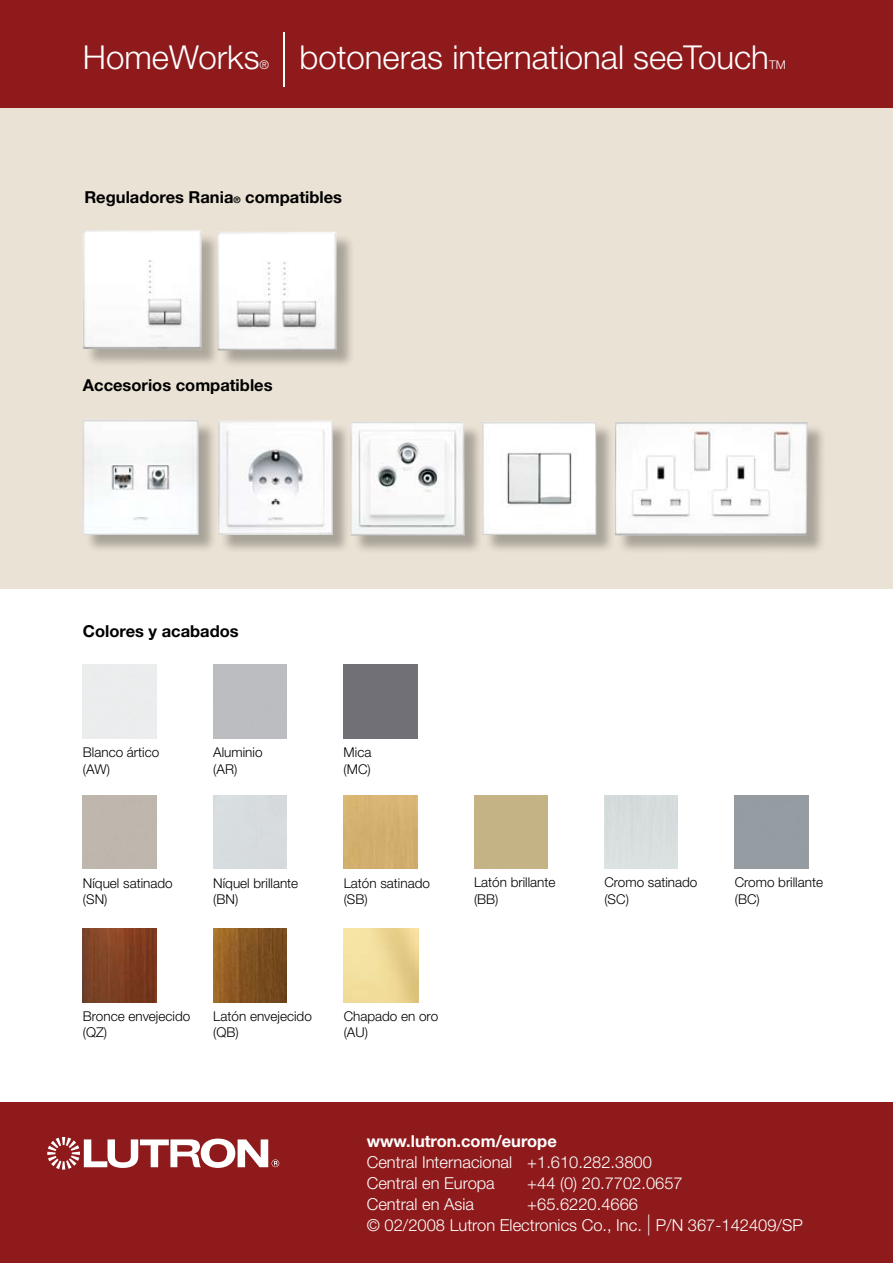
<style>
.page{position:relative;width:893px;height:1263px;background:#fff}
.page>*{position:absolute;margin:0;border:0;box-sizing:border-box;transform-origin:0 0}
.t1{font:300 33px "Helvetica Neue LT Std";color:#fff}
.t2{font:300 16.5px/21px "Helvetica Neue LT Std";color:#fff}
.t3{font:700 16.5px "Helvetica Neue LT Std";color:#000}
.t4{font:700 16.5px "Helvetica Neue LT Std";color:#fff}
.t5{font:300 13.5px/16.5px "Helvetica Neue LT Std";color:#000}
.t6{font:300 12px "Helvetica Neue LT Std";color:#fff}
.s1{font-weight:200;font-size:54px}
.s2{font-size:9px}
.s3{font-weight:100;font-size:21px}
</style>
<div class="page">
<div style="left:0;top:94px;width:893px;height:495px;background:#eae2d4"></div>
<div style="left:220px;top:234px;width:173px;height:175px;background:#000;opacity:.28"></div>
<img style="left:222px;top:232px;width:115px;height:119px">
<div style="left:85px;top:232px;width:137px;height:138px;background:#000;opacity:.26"></div>
<img style="left:83px;top:230px;width:119px;height:119px">
<div style="left:0;top:0;width:893px;height:108px;background:#8f1a1c"></div>
<div style="left:0;top:1103px;width:893px;height:160px;background:#8f1a1c"></div>
<svg style="left:47px;top:1137px;width:232px;height:32px"></svg>
<img style="left:83px;top:929px;width:73px;height:73px">
<img style="left:213px;top:929px;width:74px;height:73px">
<div style="left:344px;top:795px;width:73px;height:74px;background:#d3b070"></div>
<div style="left:85px;top:421px;width:133px;height:138px;background:#000;opacity:.28"></div>
<img style="left:83px;top:419px;width:116px;height:116px">
<div style="left:220px;top:423px;width:131px;height:134px;background:#000;opacity:.28"></div>
<img style="left:218px;top:420px;width:115px;height:115px">
<div style="left:352px;top:424px;width:130px;height:135px;background:#000;opacity:.28"></div>
<img style="left:350px;top:422px;width:115px;height:114px">
<div style="left:606px;top:412px;width:220px;height:150px;background:#000;opacity:.28"></div>
<img style="left:606px;top:412px;width:212px;height:141px">
<div style="left:484px;top:424px;width:148px;height:142px;background:#000;opacity:.28"></div>
<img style="left:482px;top:422px;width:114px;height:113px">
<h1 class="t1" style="left:83px;top:37px;width:178px">HomeWorks</h1>
<p class="t6" style="left:260px;top:58px;width:11px">®</p>
<h1 class="t1" style="left:278px;top:37px;width:492px"><span class="s1">|</span> botoneras international seeTouch</h1>
<p class="t6" style="left:769px;top:58px;width:18px">TM</p>
<p class="t3" style="left:84px;top:187px;width:259px">Reguladores Rania<span class="s2">®</span> compatibles</p>
<p class="t3" style="left:83px;top:375px;width:191px">Accesorios compatibles</p>
<p class="t3" style="left:83px;top:620px;width:157px">Colores y acabados</p>
<p class="t5" style="left:83px;top:744px;width:78px">Blanco ártico (AW)</p>
<p class="t5" style="left:213px;top:744px;width:51px">Aluminio (AR)</p>
<p class="t5" style="left:344px;top:744px;width:29px">Mica (MC)</p>
<p class="t5" style="left:83px;top:874px;width:91px">Níquel satinado (SN)</p>
<p class="t5" style="left:213px;top:874px;width:87px">Níquel brillante (BN)</p>
<p class="t5" style="left:344px;top:874px;width:88px">Latón satinado (SB)</p>
<p class="t5" style="left:474px;top:874px;width:83px">Latón brillante (BB)</p>
<p class="t5" style="left:604px;top:874px;width:95px">Cromo satinado (SC)</p>
<p class="t5" style="left:735px;top:874px;width:90px">Cromo brillante (BC)</p>
<p class="t5" style="left:83px;top:1007px;width:109px">Bronce envejecido (QZ)</p>
<p class="t5" style="left:213px;top:1007px;width:100px">Latón envejecido (QB)</p>
<p class="t5" style="left:344px;top:1007px;width:96px">Chapado en oro (AU)</p>
<p class="t4" style="left:367px;top:1131px;width:192px">www.lutron.com/europe</p>
<p class="t2" style="left:367px;top:1152px;width:287px">Central Internacional +1.610.282.3800<br>Central en Europa</p>
<p class="t2" style="left:527px;top:1173px;width:157px">+44 (0) 20.7702.0657</p>
<p class="t2" style="left:367px;top:1194px;width:109px">Central en Asia</p>
<p class="t2" style="left:367px;top:1194px;width:438px;text-align:center">+65.6220.4666<br>© 02/2008 Lutron Electronics Co., Inc. <span class="s3">|</span> P/N 367-142409/SP</p>
</div>
